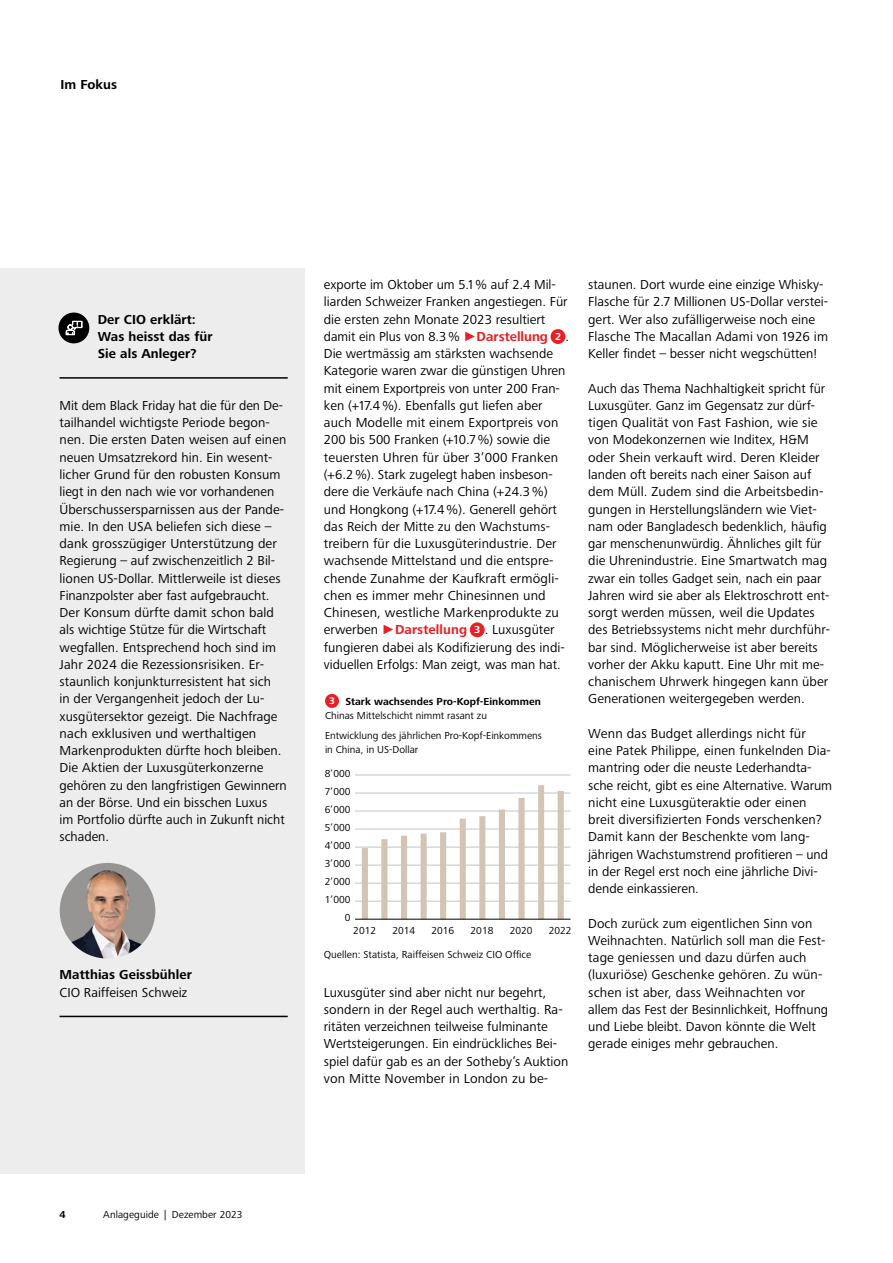
<style>
.page{position:relative;width:893px;height:1263px;background:#fff}
.page>*{position:absolute;margin:0;border:0;box-sizing:border-box;transform-origin:0 0}
.t1{font:13.5px/17.2px "Frutiger Next LTW1 G";letter-spacing:.005em;color:#000}
.t2{font:700 13.5px/17.2px "Frutiger Next LTW1 G";letter-spacing:.005em;color:#000}
.t3{font:10.5px/13.5px "Frutiger Next LTW1 G";color:#000}
.t4{font:700 10.5px/13.5px "Frutiger Next LTW1 G";letter-spacing:.005em;color:#000}
.s1{font-family:"Arial";color:#e82025}
.s2{font-weight:700;color:#e82025}
.s3{font-weight:700;font-size:10.5px;color:#fff}
.s4{font-size:9.9px;color:#fff}
.s5{font-weight:400}
</style>
<div class="page">
<div style="left:551px;top:329px;width:14px;height:15px;background:#e82025;border-radius:50%"></div>
<div style="left:470px;top:622px;width:15px;height:15px;background:#e82025;border-radius:50%"></div>
<div style="left:0;top:268px;width:305px;height:906px;background:#ededed"></div>
<div style="left:58px;top:313px;width:31px;height:30px;background:#000;border-radius:50%"></div>
<svg style="left:66px;top:321px;width:16px;height:14px"></svg>
<hr style="left:60px;top:377px;width:228px;height:2px;background:#000">
<hr style="left:60px;top:1016px;width:228px;height:1px;background:#000">
<img style="left:60px;top:863px;width:95px;height:95px;border-radius:48px">
<div style="left:325px;top:694px;width:14px;height:14px;background:#e82025;border-radius:50%"></div>
<hr style="left:355px;top:901px;width:215px;height:1px;background:#c3c4c6">
<hr style="left:355px;top:883px;width:215px;height:1px;background:#c3c4c6">
<hr style="left:355px;top:865px;width:215px;height:1px;background:#c3c4c6">
<hr style="left:355px;top:847px;width:215px;height:1px;background:#c3c4c6">
<hr style="left:355px;top:829px;width:215px;height:1px;background:#c3c4c6">
<hr style="left:355px;top:811px;width:215px;height:1px;background:#c3c4c6">
<hr style="left:355px;top:793px;width:215px;height:1px;background:#c3c4c6">
<hr style="left:355px;top:775px;width:215px;height:1px;background:#c3c4c6">
<svg style="left:362px;top:785px;width:202px;height:134px"></svg>
<hr style="left:355px;top:919px;width:215px;height:1px;background:#020202">
<p class="t2" style="left:61px;top:77px;width:58px">Im Fokus</p>
<p class="t2" style="left:98px;top:311px;width:116px">Der CIO erklärt:<br>Was heisst das für<br>Sie als Anleger?</p>
<p class="t1" style="left:60px;top:397px;width:229px">Mit dem Black Friday hat die für den De&shy;tailhandel wichtigste Periode begon&shy;nen. Die ersten Daten weisen auf einen neuen Umsatzrekord hin. Ein wesent&shy;licher Grund für den robusten Konsum liegt in den nach wie vor vorhandenen Überschussersparnissen aus der Pande&shy;mie. In den USA beliefen sich diese – dank grosszügiger Unterstützung der Regierung – auf zwischenzeitlich 2 Bil&shy;lionen US-Dollar. Mittlerweile ist dieses Finanzpolster aber fast aufgebraucht.<br>Der Konsum dürfte damit schon bald als wichtige Stütze für die Wirtschaft wegfallen. Entsprechend hoch sind im Jahr 2024 die Rezessionsrisiken. Er&shy;staunlich konjunkturresistent hat sich<br>in der Vergangenheit jedoch der Lu&shy;xusgütersektor gezeigt. Die Nachfrage nach exklusiven und werthaltigen Markenprodukten dürfte hoch bleiben.<br>Die Aktien der Luxusgüterkonzerne gehören zu den langfristigen Gewinnern an der Börse. Und ein bisschen Luxus<br>im Portfolio dürfte auch in Zukunft nicht schaden.</p>
<p class="t2" style="left:60px;top:966px;width:134px">Matthias Geissbühler</p>
<p class="t1" style="left:60px;top:984px;width:129px">CIO Raiffeisen Schweiz</p>
<p class="t1" style="left:324px;top:276px;width:247px">exporte im Oktober um 5.1% auf 2.4 Mil&shy;liarden Schweizer Franken angestiegen. Für die ersten zehn Monate 2023 resultiert damit ein Plus von 8.3% <span class="s1">►</span><span class="s2">Darstellung</span> <span class="s3">2</span> .<br>Die wertmässig am stärksten wachsende Kategorie waren zwar die günstigen Uhren mit einem Exportpreis von unter 200 Fran&shy;ken (+17.4%). Ebenfalls gut liefen aber auch Modelle mit einem Exportpreis von 200 bis 500 Franken (+10.7%) sowie die teuersten Uhren für über 3’000 Franken (+6.2%). Stark zugelegt haben insbeson&shy;dere die Verkäufe nach China (+24.3%) und Hongkong (+17.4%). Generell gehört das Reich der Mitte zu den Wachstums&shy;treibern für die Luxusgüterindustrie. Der wachsende Mittelstand und die entspre&shy;chende Zunahme der Kaufkraft ermögli&shy;chen es immer mehr Chinesinnen und Chinesen, westliche Markenprodukte zu erwerben <span class="s1">►</span><span class="s2">Darstellung</span> <span class="s3">3</span> . Luxusgüter fungieren dabei als Kodifizierung des indi&shy;viduellen Erfolgs: Man zeigt, was man hat.</p>
<p class="t4" style="left:325px;top:695px;width:217px;text-indent:4px"><span class="s4">3</span> Stark wachsendes Pro-Kopf-Einkommen<br><span class="s5">Chinas Mittelschicht nimmt rasant zu</span></p>
<p class="t3" style="left:325px;top:729px;width:218px">Entwicklung des jährlichen Pro-Kopf-Einkommens in China, in US-Dollar</p>
<p class="t3" style="left:325px;top:767px;width:27px">8’000</p>
<p class="t3" style="left:325px;top:785px;width:27px">7’000</p>
<p class="t3" style="left:325px;top:803px;width:27px">6’000</p>
<p class="t3" style="left:325px;top:821px;width:27px">5’000</p>
<p class="t3" style="left:325px;top:839px;width:27px">4’000</p>
<p class="t3" style="left:325px;top:857px;width:27px">3’000</p>
<p class="t3" style="left:325px;top:875px;width:27px">2’000</p>
<p class="t3" style="left:325px;top:893px;width:27px">1’000</p>
<p class="t3" style="left:345px;top:911px;width:7px">0</p>
<p class="t3" style="left:353px;top:924px;width:24px">2012</p>
<p class="t3" style="left:392px;top:924px;width:24px">2014</p>
<p class="t3" style="left:431px;top:924px;width:24px">2016</p>
<p class="t3" style="left:471px;top:924px;width:24px">2018</p>
<p class="t3" style="left:510px;top:924px;width:24px">2020</p>
<p class="t3" style="left:549px;top:924px;width:24px">2022</p>
<p class="t3" style="left:324px;top:948px;width:209px">Quellen: Statista, Raiffeisen Schweiz CIO Office</p>
<p class="t1" style="left:324px;top:984px;width:246px">Luxusgüter sind aber nicht nur begehrt, sondern in der Regel auch werthaltig. Ra&shy;ritäten verzeichnen teilweise fulminante Wertsteigerungen. Ein eindrückliches Bei&shy;spiel dafür gab es an der Sotheby’s Auktion von Mitte November in London zu be-</p>
<p class="t1" style="left:588px;top:276px;width:242px">staunen. Dort wurde eine einzige Whisky-Flasche für 2.7 Millionen US-Dollar verstei&shy;gert. Wer also zufälligerweise noch eine Flasche The Macallan Adami von 1926 im Keller findet – besser nicht wegschütten!</p>
<p class="t1" style="left:588px;top:380px;width:243px">Auch das Thema Nachhaltigkeit spricht für Luxusgüter. Ganz im Gegensatz zur dürf&shy;tigen Qualität von Fast Fashion, wie sie von Modekonzernen wie Inditex, H&amp;M oder Shein verkauft wird. Deren Kleider landen oft bereits nach einer Saison auf dem Müll. Zudem sind die Arbeitsbedin&shy;gungen in Herstellungsländern wie Viet&shy;nam oder Bangladesch bedenklich, häufig gar menschenunwürdig. Ähnliches gilt für die Uhrenindustrie. Eine Smartwatch mag zwar ein tolles Gadget sein, nach ein paar Jahren wird sie aber als Elektroschrott ent&shy;sorgt werden müssen, weil die Updates des Betriebssystems nicht mehr durchführ&shy;bar sind. Möglicherweise ist aber bereits vorher der Akku kaputt. Eine Uhr mit me&shy;chanischem Uhrwerk hingegen kann über Generationen weitergegeben werden.</p>
<p class="t1" style="left:588px;top:725px;width:245px">Wenn das Budget allerdings nicht für eine Patek Philippe, einen funkelnden Dia&shy;mantring oder die neuste Lederhandta&shy;sche reicht, gibt es eine Alternative. Warum nicht eine Luxusgüteraktie oder einen breit diversifizierten Fonds verschenken?<br>Damit kann der Beschenkte vom lang&shy;jährigen Wachstumstrend profitieren – und in der Regel erst noch eine jährliche Divi&shy;dende einkassieren.</p>
<p class="t1" style="left:588px;top:915px;width:241px">Doch zurück zum eigentlichen Sinn von Weihnachten. Natürlich soll man die Fest&shy;tage geniessen und dazu dürfen auch (luxuriöse) Geschenke gehören. Zu wün&shy;schen ist aber, dass Weihnachten vor allem das Fest der Besinnlichkeit, Hoffnung und Liebe bleibt. Davon könnte die Welt gerade einiges mehr gebrauchen.</p>
<p class="t4" style="left:60px;top:1208px;width:8px">4</p>
<p class="t3" style="left:103px;top:1208px;width:141px">Anlageguide | Dezember 2023</p>
</div>
